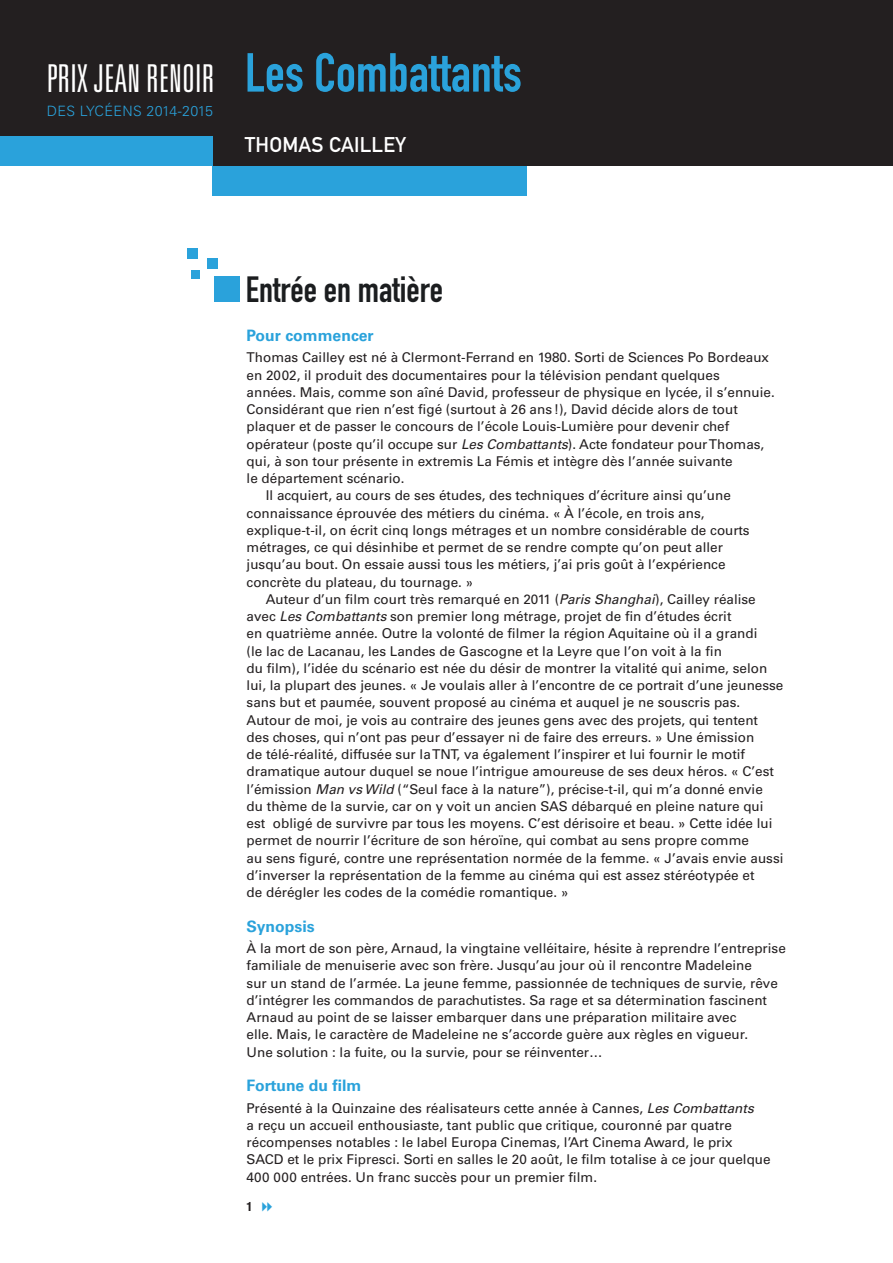
<style>
.page{position:relative;width:893px;height:1263px;background:#fff}
.page>*{position:absolute;margin:0;border:0;box-sizing:border-box;transform-origin:0 0}
.t1{font:54px "DIN Engschrift Std";color:#2aa2db}
.t2{font:300 ultra-condensed 38.4px "Univers LT Std";letter-spacing:.005em;color:#fff}
.t3{font:36px "DIN Engschrift Std";color:#1b1d1f}
.t4{font:21px "DIN Mittelschrift Std";letter-spacing:.01em;color:#fff}
.t5{font:700 15.75px "Univers LT Std";color:#2aa2db}
.t6{font:300 14.25px "Univers LT Std";letter-spacing:.025em;color:#2aa2db}
.t7{font:13.5px/17.2px "Univers LT Std";color:#231f20}
.t8{font:700 condensed 12.75px "Helvetica Neue LT Std";color:#231f20}
.s1{font-style:italic}
</style>
<div class="page">
<div style="left:0;top:0;width:893px;height:166px;background:#231f20"></div>
<div style="left:0;top:136px;width:213px;height:30px;background:#2aa2db"></div>
<div style="left:213px;top:166px;width:314px;height:30px;background:#2aa2db"></div>
<div style="left:207px;top:259px;width:11px;height:10px;background:#2aa2db"></div>
<div style="left:187px;top:248px;width:11px;height:11px;background:#2aa2db"></div>
<div style="left:191px;top:270px;width:9px;height:9px;background:#2aa2db"></div>
<div style="left:214px;top:277px;width:26px;height:25px;background:#2aa2db"></div>
<h2 class="t2" style="left:47px;top:58px;width:169px">PRIX JEAN RENOIR</h2>
<p class="t6" style="left:47px;top:102px;width:168px">DES LYCÉENS 2014-2015</p>
<h1 class="t1" style="left:245px;top:41px;width:278px">Les Combattants</h1>
<h3 class="t4" style="left:245px;top:132px;width:162px">THOMAS CAILLEY</h3>
<h3 class="t3" style="left:246px;top:268px;width:199px">Entrée en matière</h3>
<p class="t5" style="left:247px;top:326px;width:129px">Pour commencer</p>
<p class="t7" style="left:247px;top:349px;width:524px">Thomas Cailley est né à Clermont-Ferrand en 1980. Sorti de Sciences Po Bordeaux</p>
<p class="t7" style="left:247px;top:366px;width:475px">en 2002, il produit des documentaires pour la télévision pendant quelques</p>
<p class="t7" style="left:247px;top:383px;width:530px">années. Mais, comme son aîné David, professeur de physique en lycée, il s’ennuie.</p>
<p class="t7" style="left:247px;top:401px;width:493px">Considérant que rien n’est figé (surtout à 26 ans !), David décide alors de tout</p>
<p class="t7" style="left:247px;top:418px;width:484px">plaquer et de passer le concours de l’école Louis-Lumière pour devenir chef</p>
<p class="t7" style="left:247px;top:435px;width:519px">opérateur (poste qu’il occupe sur <span class="s1">Les Combattants</span>). Acte fondateur pour Thomas,</p>
<p class="t7" style="left:247px;top:452px;width:488px">qui, à son tour présente in extremis La Fémis et intègre dès l’année suivante</p>
<p class="t7" style="left:247px;top:470px;width:159px">le département scénario.</p>
<p class="t7" style="left:266px;top:487px;width:467px">Il acquiert, au cours de ses études, des techniques d’écriture ainsi qu’une</p>
<p class="t7" style="left:247px;top:504px;width:459px">connaissance éprouvée des métiers du cinéma. « À l’école, en trois ans,</p>
<p class="t7" style="left:247px;top:521px;width:504px">explique-t-il, on écrit cinq longs métrages et un nombre considérable de courts</p>
<p class="t7" style="left:247px;top:539px;width:478px">métrages, ce qui désinhibe et permet de se rendre compte qu’on peut aller</p>
<p class="t7" style="left:247px;top:556px;width:480px">jusqu’au bout. On essaie aussi tous les métiers, j’ai pris goût à l’expérience</p>
<p class="t7" style="left:247px;top:573px;width:228px">concrète du plateau, du tournage. »</p>
<p class="t7" style="left:266px;top:590px;width:491px">Auteur d’un film court très remarqué en 2011 (<span class="s1">Paris Shanghai</span>), Cailley réalise</p>
<p class="t7" style="left:247px;top:608px;width:486px">avec <span class="s1">Les Combattants</span> son premier long métrage, projet de fin d’études écrit</p>
<p class="t7" style="left:247px;top:625px;width:512px">en quatrième année. Outre la volonté de filmer la région Aquitaine où il a grandi</p>
<p class="t7" style="left:247px;top:642px;width:477px">(le lac de Lacanau, les Landes de Gascogne et la Leyre que l’on voit à la fin</p>
<p class="t7" style="left:247px;top:659px;width:522px">du film), l’idée du scénario est née du désir de montrer la vitalité qui anime, selon</p>
<p class="t7" style="left:247px;top:677px;width:538px">lui, la plupart des jeunes. « Je voulais aller à l’encontre de ce portrait d’une jeunesse</p>
<p class="t7" style="left:247px;top:694px;width:495px">sans but et paumée, souvent proposé au cinéma et auquel je ne souscris pas.</p>
<p class="t7" style="left:247px;top:711px;width:513px">Autour de moi, je vois au contraire des jeunes gens avec des projets, qui tentent</p>
<p class="t7" style="left:247px;top:729px;width:509px">des choses, qui n’ont pas peur d’essayer ni de faire des erreurs. » Une émission</p>
<p class="t7" style="left:247px;top:746px;width:500px">de télé-réalité, diffusée sur la TNT, va également l’inspirer et lui fournir le motif</p>
<p class="t7" style="left:247px;top:763px;width:529px">dramatique autour duquel se noue l’intrigue amoureuse de ses deux héros. « C’est</p>
<p class="t7" style="left:247px;top:780px;width:518px">l’émission <span class="s1">Man vs Wild</span> (“Seul face à la nature”), précise-t-il, qui m’a donné envie</p>
<p class="t7" style="left:247px;top:798px;width:518px">du thème de la survie, car on y voit un ancien SAS débarqué en pleine nature qui</p>
<p class="t7" style="left:247px;top:815px;width:527px">est obligé de survivre par tous les moyens. C’est dérisoire et beau. » Cette idée lui</p>
<p class="t7" style="left:247px;top:832px;width:504px">permet de nourrir l’écriture de son héroïne, qui combat au sens propre comme</p>
<p class="t7" style="left:247px;top:849px;width:538px">au sens figuré, contre une représentation normée de la femme. « J’avais envie aussi</p>
<p class="t7" style="left:247px;top:867px;width:509px">d’inverser la représentation de la femme au cinéma qui est assez stéréotypée et</p>
<p class="t7" style="left:247px;top:884px;width:323px">de dérégler les codes de la comédie romantique. »</p>
<p class="t5" style="left:247px;top:917px;width:69px">Synopsis</p>
<p class="t7" style="left:247px;top:940px;width:541px">À la mort de son père, Arnaud, la vingtaine velléitaire, hésite à reprendre l’entreprise familiale de menuiserie avec son frère. Jusqu’au jour où il rencontre Madeleine<br>sur un stand de l’armée. La jeune femme, passionnée de techniques de survie, rêve d’intégrer les commandos de parachutistes. Sa rage et sa détermination fascinent Arnaud au point de se laisser embarquer dans une préparation militaire avec<br>elle. Mais, le caractère de Madeleine ne s’accorde guère aux règles en vigueur.<br>Une solution : la fuite, ou la survie, pour se réinventer…</p>
<p class="t5" style="left:247px;top:1076px;width:116px">Fortune du film</p>
<p class="t7" style="left:247px;top:1099px;width:526px">Présenté à la Quinzaine des réalisateurs cette année à Cannes, <span class="s1">Les Combattants<br></span>a reçu un accueil enthousiaste, tant public que critique, couronné par quatre récompenses notables : le label Europa Cinemas, l’Art Cinema Award, le prix SACD et le prix Fipresci. Sorti en salles le 20 août, le film totalise à ce jour quelque 400 000 entrées. Un franc succès pour un premier film.</p>
<p class="t8" style="left:247px;top:1199px;width:8px">1</p>
</div>
